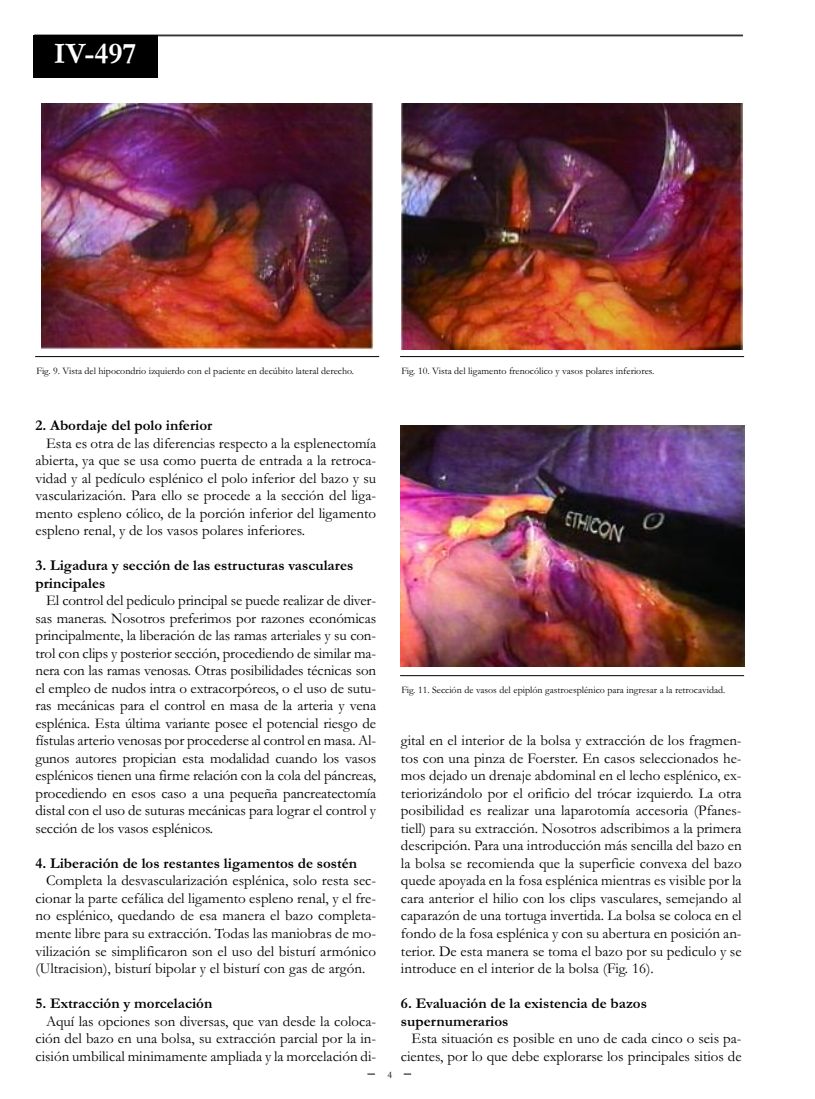
<style>
.page{position:relative;width:815px;height:1099px;background:#fff}
.page>*{position:absolute;margin:0;border:0;box-sizing:border-box;transform-origin:0 0}
.t1{font:700 30px "Garamond";color:#fff}
.t2{font:15px/17.5px "Garamond";color:#000;text-align:justify}
.t3{font:700 15px/17.5px "Garamond";color:#000}
.t4{font:10px "Garamond";color:#000}
</style>
<div class="page">
<hr style="left:34px;top:34px;width:709px;height:2px;background:#333">
<div style="left:33px;top:35px;width:124px;height:43px;background:#000"></div>
<hr style="left:35px;top:356px;width:344px;height:1px;background:#000">
<img style="left:41px;top:104px;width:332px;height:246px">
<hr style="left:400px;top:356px;width:344px;height:1px;background:#000">
<img style="left:402px;top:104px;width:340px;height:246px">
<hr style="left:400px;top:675px;width:344px;height:1px;background:#000">
<div style="left:400px;top:423px;width:344px;height:246px;background:linear-gradient(to right,#fff,#fff)"></div>
<img style="left:400px;top:425px;width:344px;height:241px">
<h1 class="t1" style="left:54px;top:35px;width:84px">IV-497</h1>
<p class="t4" style="left:36px;top:365px;width:319px">Fig. 9. Vista del hipocondrio izquierdo con el paciente en decúbito lateral derecho.</p>
<p class="t4" style="left:401px;top:365px;width:255px">Fig. 10. Vista del ligamento frenocólico y vasos polares inferiores.</p>
<p class="t3" style="left:35px;top:416px;width:178px">2. Abordaje del polo inferior</p>
<p class="t2" style="left:35px;top:434px;width:342px;text-indent:11px">Esta es otra de las diferencias respecto a la esplenectomía abierta, ya que se usa como puerta de entrada a la retroca&shy;vidad y al pedículo esplénico el polo inferior del bazo y su vascularización. Para ello se procede a la sección del liga&shy;mento espleno cólico, de la porción inferior del ligamento espleno renal, y de los vasos polares inferiores.</p>
<p class="t3" style="left:35px;top:556px;width:319px">3. Ligadura y sección de las estructuras vasculares principales</p>
<p class="t2" style="left:35px;top:591px;width:342px;text-indent:11px">El control del pediculo principal se puede realizar de diver&shy;sas maneras. Nosotros preferimos por razones económicas principalmente, la liberación de las ramas arteriales y su con&shy;trol con clips y posterior sección, procediendo de similar ma&shy;nera con las ramas venosas. Otras posibilidades técnicas son el empleo de nudos intra o extracorpóreos, o el uso de sutu&shy;ras mecánicas para el control en masa de la arteria y vena esplénica. Esta última variante posee el potencial riesgo de fístulas arterio venosas por procederse al control en masa. Al&shy;gunos autores propician esta modalidad cuando los vasos esplénicos tienen una firme relación con la cola del páncreas, procediendo en esos caso a una pequeña pancreatectomía distal con el uso de suturas mecánicas para lograr el control y sección de los vasos esplénicos.</p>
<p class="t3" style="left:35px;top:854px;width:323px">4. Liberación de los restantes ligamentos de sostén</p>
<p class="t2" style="left:35px;top:871px;width:342px;text-indent:11px">Completa la desvascularización esplénica, solo resta sec&shy;cionar la parte cefálica del ligamento espleno renal, y el fre&shy;no esplénico, quedando de esa manera el bazo completa&shy;mente libre para su extracción. Todas las maniobras de mo&shy;vilización se simplificaron son el uso del bisturí armónico (Ultracision), bisturí bipolar y el bisturí con gas de argón.</p>
<p class="t3" style="left:35px;top:994px;width:178px">5. Extracción y morcelación</p>
<p class="t2" style="left:35px;top:1011px;width:342px;text-indent:11px">Aquí las opciones son diversas, que van desde la coloca&shy;ción del bazo en una bolsa, su extracción parcial por la in&shy;cisión umbilical minimamente ampliada y la morcelación di-</p>
<p class="t4" style="left:401px;top:684px;width:325px">Fig. 11. Sección de vasos del epiplón gastroesplénico para ingresar a la retrocavidad.</p>
<p class="t4" style="left:387px;top:1068px;width:6px">4</p>
<p class="t2" style="left:401px;top:731px;width:342px">gital en el interior de la bolsa y extracción de los fragmen&shy;tos con una pinza de Foerster. En casos seleccionados he&shy;mos dejado un drenaje abdominal en el lecho esplénico, ex&shy;teriorizándolo por el orificio del trócar izquierdo. La otra posibilidad es realizar una laparotomía accesoria (Pfanes&shy;tiell) para su extracción. Nosotros adscribimos a la primera descripción. Para una introducción más sencilla del bazo en la bolsa se recomienda que la superficie convexa del bazo quede apoyada en la fosa esplénica mientras es visible por la cara anterior el hilio con los clips vasculares, semejando al caparazón de una tortuga invertida. La bolsa se coloca en el fondo de la fosa esplénica y con su abertura en posición an&shy;terior. De esta manera se toma el bazo por su pediculo y se introduce en el interior de la bolsa (Fig. 16).</p>
<p class="t3" style="left:401px;top:994px;width:247px">6. Evaluación de la existencia de bazos supernumerarios</p>
<p class="t2" style="left:401px;top:1029px;width:342px;text-align:right">Esta situación es posible en uno de cada cinco o seis pa&shy;cientes, por lo que debe explorarse los principales sitios de</p>
</div>
